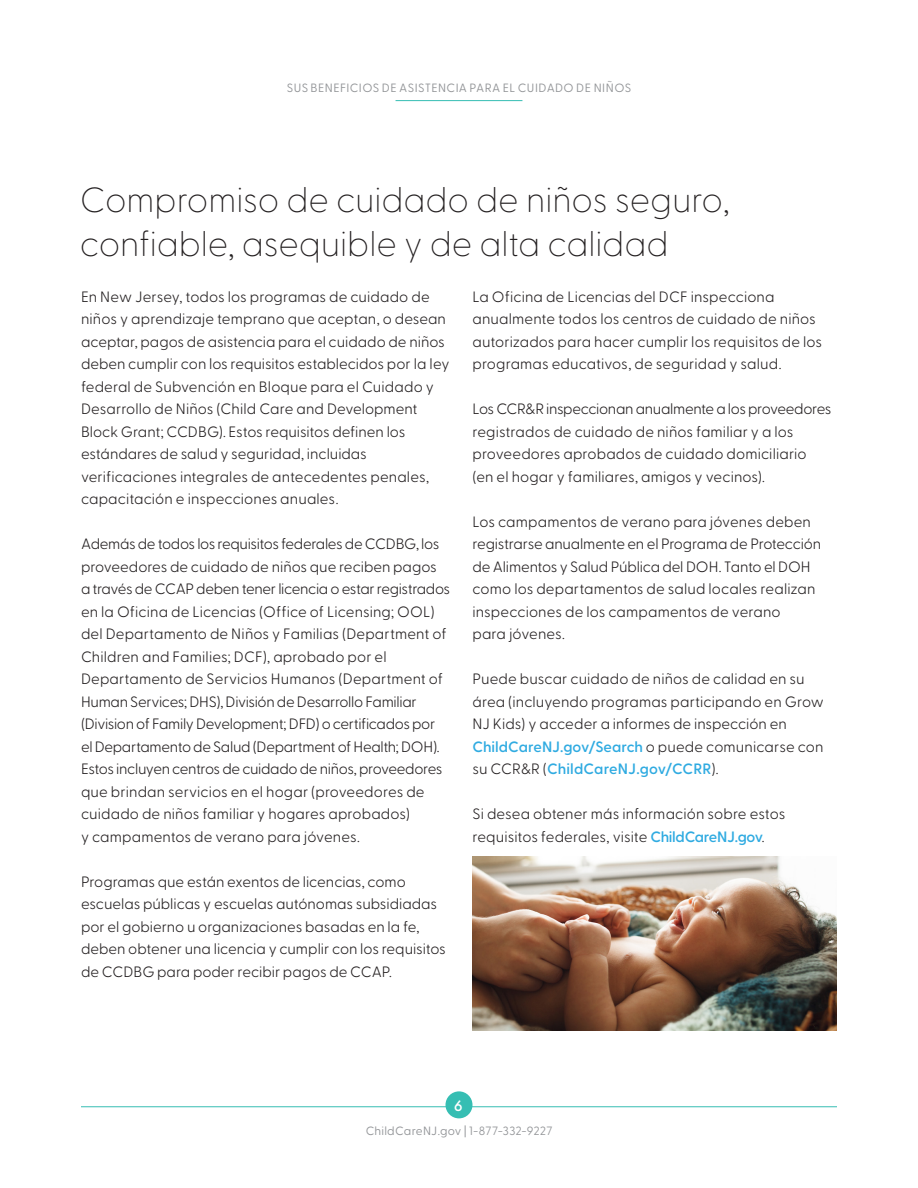
<style>
.page{position:relative;width:918px;height:1188px;background:#fff}
.page>*{position:absolute;margin:0;border:0;box-sizing:border-box;transform-origin:0 0}
.Head{font:100 34.95px/45px "Greycliff CF";letter-spacing:-.005em;color:#231f20}
.t1{font:300 15px/22.5px "Greycliff CF";color:#231f20}
.t2{font:300 15px/22.5px "Greycliff CF";letter-spacing:-.02em;color:#231f20}
.t3{font:600 15px "Greycliff CF";color:#fff}
.Section_Title{font:12px "Greycliff CF";letter-spacing:.025em;color:#939598}
.s1{font-weight:600;color:#30abe1}
</style>
<div class="page">
<img style="left:472px;top:856px;width:365px;height:175px">
<hr style="left:81px;top:1106px;width:756px;height:1px;background:#36beb3">
<div style="left:446px;top:1091px;width:26px;height:27px;background:#36beb3;border-radius:50%"></div>
<hr style="left:396px;top:100px;width:126px;height:1px;background:#36beb3">
<p class="Section_Title" style="left:287px;top:79px;width:346px">SUS BENEFICIOS DE ASISTENCIA PARA EL CUIDADO DE NIÑOS</p>
<p class="Head" style="left:80px;top:174px;width:651px">Compromiso de cuidado de niños seguro, confiable, asequible y de alta calidad</p>
<p class="t1" style="left:81px;top:284px;width:370px">En New Jersey, todos los programas de cuidado de niños y aprendizaje temprano que aceptan, o desean aceptar, pagos de asistencia para el cuidado de niños deben cumplir con los requisitos establecidos por la ley federal de Subvención en Bloque para el Cuidado y Desarrollo de Niños (Child Care and Development Block Grant; CCDBG). Estos requisitos definen los estándares de salud y seguridad, incluidas verificaciones integrales de antecedentes penales, capacitación e inspecciones anuales.</p>
<p class="t2" style="left:81px;top:531px;width:360px">Además de todos los requisitos federales de CCDBG, los proveedores de cuidado de niños que reciben pagos</p>
<p class="t1" style="left:81px;top:576px;width:371px">a través de CCAP deben tener licencia o estar registrados en la Oficina de Licencias (Office of Licensing; OOL) del Departamento de Niños y Familias (Department of Children and Families; DCF), aprobado por el Departamento de Servicios Humanos (Department of Human Services; DHS), División de Desarrollo Familiar (Division of Family Development; DFD) o certificados por</p>
<p class="t2" style="left:81px;top:734px;width:363px">el Departamento de Salud (Department of Health; DOH).<br>Estos incluyen centros de cuidado de niños, proveedores que brindan servicios en el hogar (proveedores de cuidado de niños familiar y hogares aprobados)</p>
<p class="t1" style="left:81px;top:824px;width:280px">y campamentos de verano para jóvenes.</p>
<p class="t1" style="left:81px;top:869px;width:366px">Programas que están exentos de licencias, como escuelas públicas y escuelas autónomas subsidiadas por el gobierno u organizaciones basadas en la fe, deben obtener una licencia y cumplir con los requisitos de CCDBG para poder recibir pagos de CCAP.</p>
<p class="t1" style="left:472px;top:284px;width:351px">La Oficina de Licencias del DCF inspecciona anualmente todos los centros de cuidado de niños autorizados para hacer cumplir los requisitos de los programas educativos, de seguridad y salud.</p>
<p class="t1" style="left:472px;top:396px;width:361px">Los CCR&amp;R inspeccionan anualmente a los proveedores registrados de cuidado de niños familiar y a los proveedores aprobados de cuidado domiciliario</p>
<p class="t1" style="left:472px;top:464px;width:294px">(en el hogar y familiares, amigos y vecinos).</p>
<p class="t1" style="left:472px;top:509px;width:350px">Los campamentos de verano para jóvenes deben registrarse anualmente en el Programa de Protección de Alimentos y Salud Pública del DOH. Tanto el DOH como los departamentos de salud locales realizan inspecciones de los campamentos de verano</p>
<p class="t1" style="left:472px;top:621px;width:94px">para jóvenes.</p>
<p class="t1" style="left:472px;top:666px;width:353px">Puede buscar cuidado de niños de calidad en su área (incluyendo programas participando en Grow NJ Kids) y acceder a informes de inspección en <span class="s1">ChildCareNJ.gov/Search</span> o puede comunicarse con su CCR&amp;R (<span class="s1">ChildCareNJ.gov/CCRR</span>).</p>
<p class="t1" style="left:472px;top:801px;width:314px">Si desea obtener más información sobre estos requisitos federales, visite <span class="s1">ChildCareNJ.gov</span>.</p>
<p class="t3" style="left:454px;top:1094px;width:10px">6</p>
<p class="Section_Title" style="left:366px;top:1122px;width:188px">ChildCareNJ.gov | 1-877-332-9227</p>
</div>
